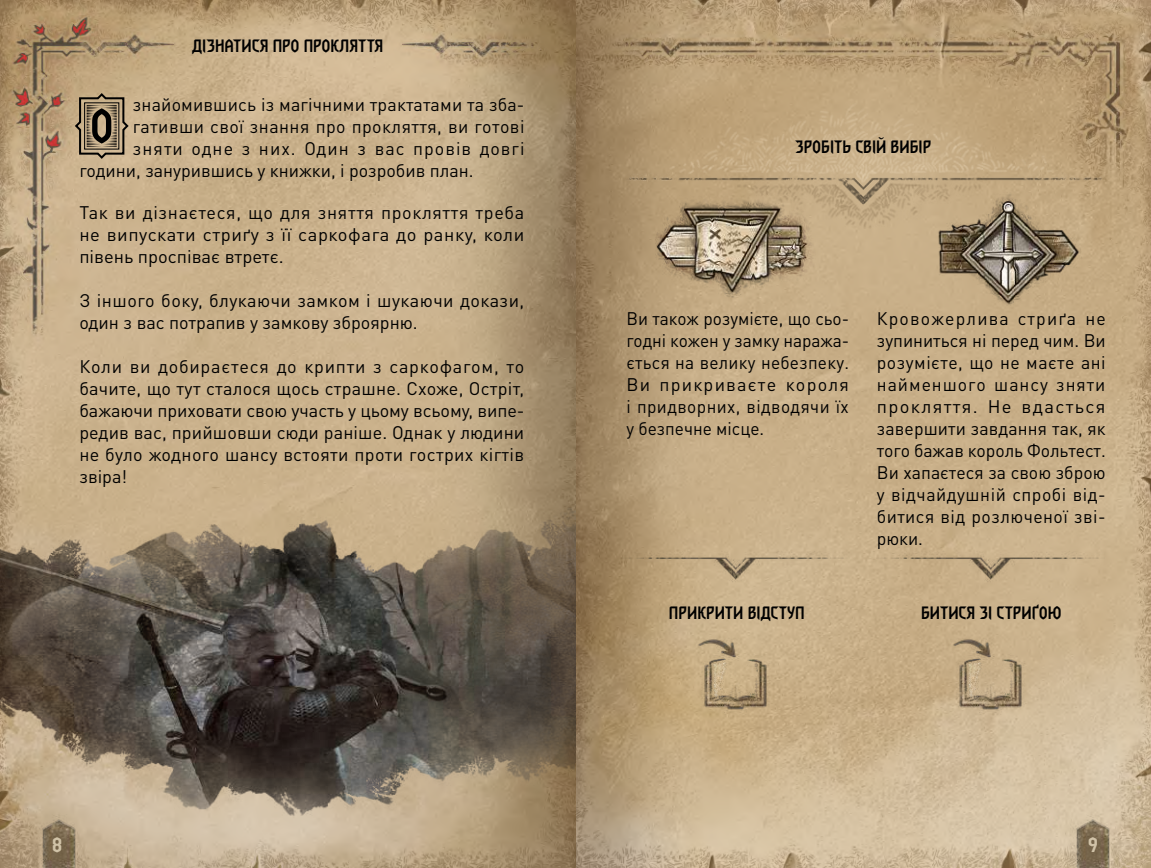
<style>
.page{position:relative;width:1151px;height:868px;background:#fff}
.page>*{position:absolute;margin:0;border:0;box-sizing:border-box;transform-origin:0 0}
.t1{font:800 22px "GWENT";color:#d1c3a8}
.t2{font:18px/22px "DIN Pro";letter-spacing:.02em;color:#000;text-align:justify}
.t3{font:18px/22px "DIN Pro";letter-spacing:.02em;color:#000;text-align:justify;scale:.96 1}
.t4{font:18px "DIN Pro";color:#000}
.t5{font:18px "DIN Pro";letter-spacing:.06em;color:#000}
.t6{font:800 16px "GWENT";color:#000}
</style>
<div class="page">
<img style="left:0;top:0;width:1151px;height:867px">
<img style="left:1070px;top:813px;width:45px;height:54px">
<img style="left:36px;top:815px;width:45px;height:52px">
<img style="left:0;top:502px;width:575px;height:313px">
<img style="left:1022px;top:228px;width:60px;height:84px">
<img style="left:931px;top:228px;width:91px;height:84px">
<img style="left:956px;top:228px;width:106px;height:77px">
<img style="left:693px;top:630px;width:84px;height:84px">
<img style="left:948px;top:630px;width:85px;height:84px">
<img style="left:655px;top:228px;width:25px;height:56px">
<img style="left:785px;top:228px;width:30px;height:56px">
<img style="left:680px;top:228px;width:105px;height:70px">
<img style="left:622px;top:103px;width:482px;height:125px">
<img style="left:621px;top:545px;width:228px;height:47px">
<img style="left:877px;top:545px;width:227px;height:47px">
<svg style="left:73px;top:92px;width:57px;height:68px;background:#907e64"></svg>
<p class="t6" style="left:192px;top:35px;width:193px">ДІЗНАТИСЯ ПРО ПРОКЛЯТТЯ</p>
<p class="t2" style="left:133px;top:91px;width:393px">знайомившись із магічними трактатами та зба-</p>
<p class="t2" style="left:133px;top:113px;width:393px">гативши свої знання про прокляття, ви готові</p>
<p class="t5" style="left:133px;top:134px;width:393px">зняти одне з них. Один з вас провів довгі</p>
<p class="t4" style="left:79px;top:156px;width:396px">години, занурившись у книжки, і розробив план.</p>
<p class="t2" style="left:79px;top:199px;width:447px">Так ви дізнаєтеся, що для зняття прокляття треба не випускати стриґу з її саркофага до ранку, коли півень проспіває втретє.</p>
<p class="t2" style="left:79px;top:287px;width:446px">З іншого боку, блукаючи замком і шукаючи докази, один з вас потрапив у замкову зброярню.</p>
<p class="t2" style="left:79px;top:353px;width:447px">Коли ви добираєтеся до крипти з саркофагом, то бачите, що тут сталося щось страшне. Схоже, Остріт, бажаючи приховати свою участь у цьому всьому, випе&shy;редив вас, прийшовши сюди раніше. Однак у людини не було жодного шансу встояти проти гострих кігтів звіра!</p>
<p class="t6" style="left:795px;top:137px;width:138px">ЗРОБІТЬ СВІЙ ВИБІР</p>
<p class="t3" style="left:626px;top:306px;width:233px">Ви також розумієте, що сьо&shy;годні кожен у замку наража&shy;ється на велику небезпеку.<br>Ви прикриваєте короля і придворних, відводячи їх у безпечне місце.</p>
<p class="t2" style="left:877px;top:305px;width:230px">Кровожерлива стриґа не зупиниться ні перед чим. Ви розумієте, що не маєте ані найменшого шансу зняти прокляття. Не вдасться завершити завдання так, як того бажав король Фольтест.<br>Ви хапаєтеся за свою зброю у відчайдушній спробі від&shy;битися від розлюченої зві&shy;рюки.</p>
<p class="t6" style="left:669px;top:603px;width:137px">ПРИКРИТИ ВІДСТУП</p>
<p class="t6" style="left:921px;top:603px;width:142px">БИТИСЯ ЗІ СТРИҐОЮ</p>
<p class="t1" style="left:52px;top:829px;width:12px">8</p>
<p class="t1" style="left:1088px;top:829px;width:12px">9</p>
</div>
